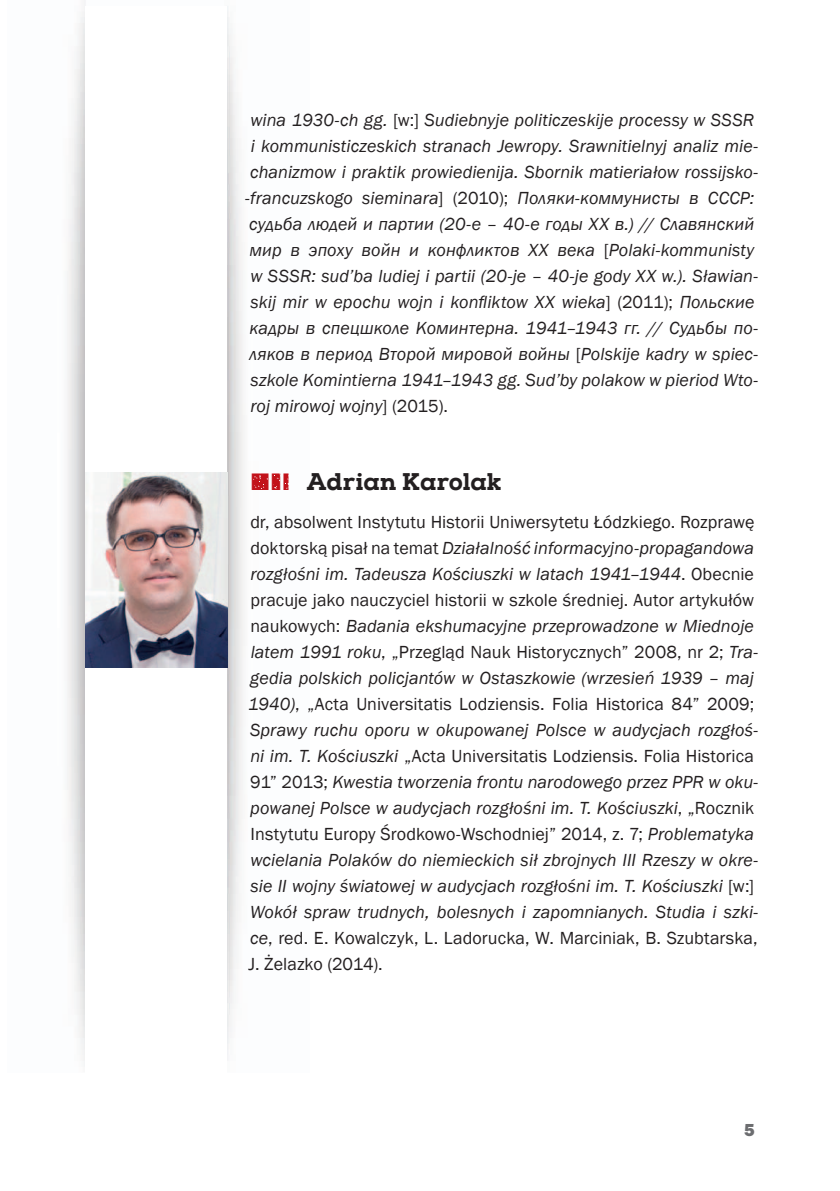
<style>
.page{position:relative;width:840px;height:1191px;background:#fff}
.page>*{position:absolute;margin:0;border:0;box-sizing:border-box;transform-origin:0 0}
.t1{font:800 24px "Nexa Slab";color:#231f20}
.t2{font:italic 18px/26px "Franklin Gothic";letter-spacing:.005em;color:#231f20}
.t3{font:18px "Franklin Got Itc TCE Heav";color:#6c6d70}
.s1{font-style:normal}
.s2{color:#c2121a}
</style>
<div class="page">
<img style="left:67px;top:0;width:177px;height:1066px">
<div style="left:85px;top:6px;width:142px;height:1068px;background:#fff"></div>
<img style="left:85px;top:472px;width:142px;height:195px">
<p class="t2" style="left:245px;top:107px;width:514px">wina 1930-ch gg. <span class="s1">[w:]</span> Sudiebnyje politiczeskije processy w SSSR<br>i kommunisticzeskich stranach Jewropy. Srawnitielnyj analiz mie&shy;chanizmow i praktik prowiedienija. Sbornik matieriałow rossijsko--francuzskogo sieminara<span class="s1">] (2010);</span> Поляки-коммунисты в СССР: судьба людей и партии (20-е – 40-е годы ХХ в.) // Славянский мир в эпоху войн и конфликтов ХХ века <span class="s1">[</span>Polaki-kommunisty w SSSR: sud’ba ludiej i partii (20-je – 40-je gody XX w.). Sławian&shy;skij mir w epochu wojn i konfliktow XX wieka<span class="s1">] (2011);</span> Польские кадры в спецшколе Коминтерна. 1941–1943 гг. // Судьбы по&shy;ляков в период Второй мировой войны <span class="s1">[</span>Polskije kadry w spiec&shy;szkole Komintierna 1941–1943 gg. Sud’by polakow w pieriod Wto&shy;roj mirowoj wojny<span class="s1">] (2015).</span></p>
<h1 class="t1" style="left:251px;top:467px;width:251px"><span class="s2">■❚❙</span> Adrian Karolak</h1>
<p class="t2" style="left:248px;top:509px;width:511px"><span class="s1">dr, absolwent Instytutu Historii Uniwersytetu Łódzkiego. Rozprawę doktorską pisał na temat</span> Działalność informacyjno-propagandowa rozgłośni im. Tadeusza Kościuszki w latach 1941–1944<span class="s1">. Obecnie pracuje jako nauczyciel historii w szkole średniej. Autor artykułów naukowych:</span> Badania ekshumacyjne przeprowadzone w Miednoje latem 1991 roku<span class="s1">, „Przegląd Nauk Historycznych” 2008, nr 2;</span> Tra&shy;gedia polskich policjantów w Ostaszkowie (wrzesień 1939 – maj 1940)<span class="s1">, „Acta Universitatis Lodziensis. Folia Historica 84” 2009; </span>Sprawy ruchu oporu w okupowanej Polsce w audycjach rozgłoś&shy;ni im. T. Kościuszki <span class="s1">„Acta Universitatis Lodziensis. Folia Historica 91” 2013;</span> Kwestia tworzenia frontu narodowego przez PPR w oku&shy;powanej Polsce w audycjach rozgłośni im. T. Kościuszki<span class="s1">, „Rocznik Instytutu Europy Środkowo-Wschodniej” 2014, z. 7;</span> Problematyka wcielania Polaków do niemieckich sił zbrojnych III Rzeszy w okre&shy;sie II wojny światowej w audycjach rozgłośni im. T. Kościuszki <span class="s1">[w:] </span>Wokół spraw trudnych, bolesnych i zapomnianych. Studia i szki&shy;ce<span class="s1">, red. E. Kowalczyk, L. Ladorucka, W. Marciniak, B. Szubtarska, J. Żelazko (2014).</span></p>
<p class="t3" style="left:743px;top:1119px;width:12px">5</p>
</div>
